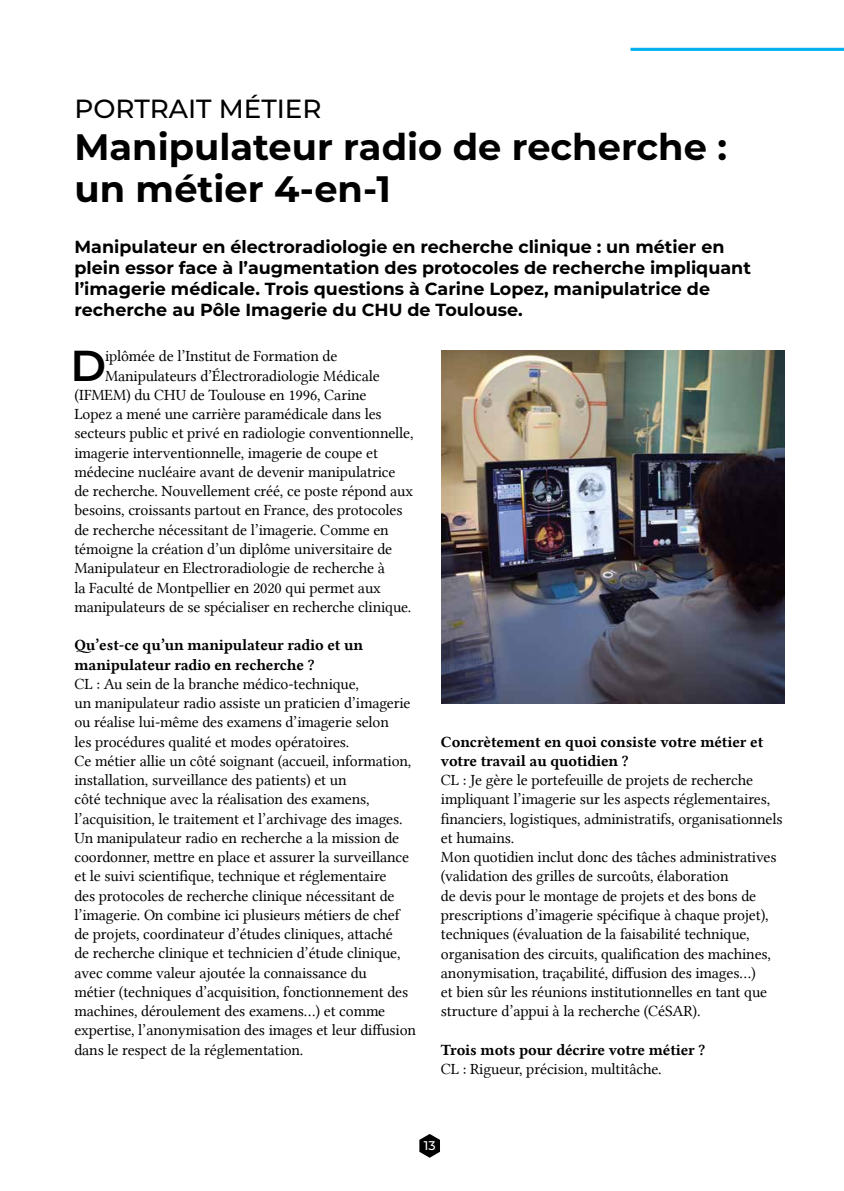
<style>
.page{position:relative;width:844px;height:1191px;background:#fff}
.page>*{position:absolute;margin:0;border:0;box-sizing:border-box;transform-origin:0 0}
.t1{font:600 43.23px "Montserrat";color:#000}
.t2{font:700 36.75px/42px "Montserrat";color:#000}
.t3{font:500 26.25px "Montserrat";color:#000}
.t4{font:700 17.5px/21px "Montserrat";color:#000}
.t5{font:15.75px/19.2px "Lin Libertine";letter-spacing:-.01em;color:#000}
.t6{font:15.75px/19.2px "Lin Libertine B";letter-spacing:-.01em;color:#000}
.t7{font:500 12.6px "Montserrat";color:#fff}
</style>
<div class="page">
<svg style="left:419px;top:1134px;width:21px;height:23px"></svg>
<hr style="left:630px;top:48px;width:213px;height:3px;background:#00b1eb">
<img style="left:441px;top:350px;width:343px;height:353px">
<h3 class="t3" style="left:74px;top:90px;width:249px">PORTRAIT MÉTIER</h3>
<h2 class="t2" style="left:74px;top:124px;width:654px">Manipulateur radio de recherche : un métier 4-en-1</h2>
<p class="t4" style="left:74px;top:235px;width:677px">Manipulateur en électroradiologie en recherche clinique : un métier en plein essor face à l’augmentation des protocoles de recherche impliquant l’imagerie médicale. Trois questions à Carine Lopez, manipulatrice de recherche au Pôle Imagerie du CHU de Toulouse.</p>
<h1 class="t1" style="left:70px;top:335px;width:37px">D</h1>
<p class="t5" style="left:105px;top:347px;width:234px">iplômée de l’Institut de Formation de</p>
<p class="t5" style="left:105px;top:366px;width:276px">Manipulateurs d’Électroradiologie Médicale</p>
<p class="t5" style="left:74px;top:385px;width:293px">(IFMEM) du CHU de Toulouse en 1996, Carine</p>
<p class="t5" style="left:74px;top:404px;width:309px">Lopez a mené une carrière paramédicale dans les</p>
<p class="t5" style="left:74px;top:424px;width:340px">secteurs public et privé en radiologie conventionnelle,</p>
<p class="t5" style="left:74px;top:443px;width:305px">imagerie interventionnelle, imagerie de coupe et</p>
<p class="t5" style="left:74px;top:462px;width:322px">médecine nucléaire avant de devenir manipulatrice</p>
<p class="t5" style="left:74px;top:481px;width:340px">de recherche. Nouvellement créé, ce poste répond aux</p>
<p class="t5" style="left:74px;top:501px;width:329px">besoins, croissants partout en France, des protocoles</p>
<p class="t5" style="left:74px;top:520px;width:316px">de recherche nécessitant de l’imagerie. Comme en</p>
<p class="t5" style="left:74px;top:539px;width:319px">témoigne la création d’un diplôme universitaire de</p>
<p class="t5" style="left:74px;top:558px;width:312px">Manipulateur en Electroradiologie de recherche à</p>
<p class="t5" style="left:74px;top:578px;width:308px">la Faculté de Montpellier en 2020 qui permet aux</p>
<p class="t5" style="left:74px;top:597px;width:338px">manipulateurs de se spécialiser en recherche clinique.</p>
<p class="t6" style="left:74px;top:635px;width:290px">Qu’est-ce qu’un manipulateur radio et un manipulateur radio en recherche ?</p>
<p class="t5" style="left:74px;top:674px;width:343px">CL : Au sein de la branche médico-technique,<br>un manipulateur radio assiste un praticien d’imagerie ou réalise lui-même des examens d’imagerie selon<br>les procédures qualité et modes opératoires.<br>Ce métier allie un côté soignant (accueil, information, installation, surveillance des patients) et un<br>côté technique avec la réalisation des examens, l’acquisition, le traitement et l’archivage des images.<br>Un manipulateur radio en recherche a la mission de coordonner, mettre en place et assurer la surveillance et le suivi scientifique, technique et réglementaire<br>des protocoles de recherche clinique nécessitant de l’imagerie. On combine ici plusieurs métiers de chef de projets, coordinateur d’études cliniques, attaché<br>de recherche clinique et technicien d’étude clinique, avec comme valeur ajoutée la connaissance du<br>métier (techniques d’acquisition, fonctionnement des machines, déroulement des examens…) et comme expertise, l’anonymisation des images et leur diffusion dans le respect de la réglementation.</p>
<p class="t6" style="left:441px;top:731px;width:324px">Concrètement en quoi consiste votre métier et votre travail au quotidien ?</p>
<p class="t5" style="left:441px;top:770px;width:343px">CL : Je gère le portefeuille de projets de recherche impliquant l’imagerie sur les aspects réglementaires, financiers, logistiques, administratifs, organisationnels et humains.<br>Mon quotidien inclut donc des tâches administratives (validation des grilles de surcoûts, élaboration<br>de devis pour le montage de projets et des bons de prescriptions d’imagerie spécifique à chaque projet), techniques (évaluation de la faisabilité technique, organisation des circuits, qualification des machines, anonymisation, traçabilité, diffusion des images…)<br>et bien sûr les réunions institutionnelles en tant que structure d’appui à la recherche (CéSAR).</p>
<p class="t6" style="left:441px;top:1039px;width:266px">Trois mots pour décrire votre métier ?</p>
<p class="t5" style="left:441px;top:1059px;width:222px">CL : Rigueur, précision, multitâche.</p>
<p class="t7" style="left:423px;top:1136px;width:13px">13</p>
</div>
